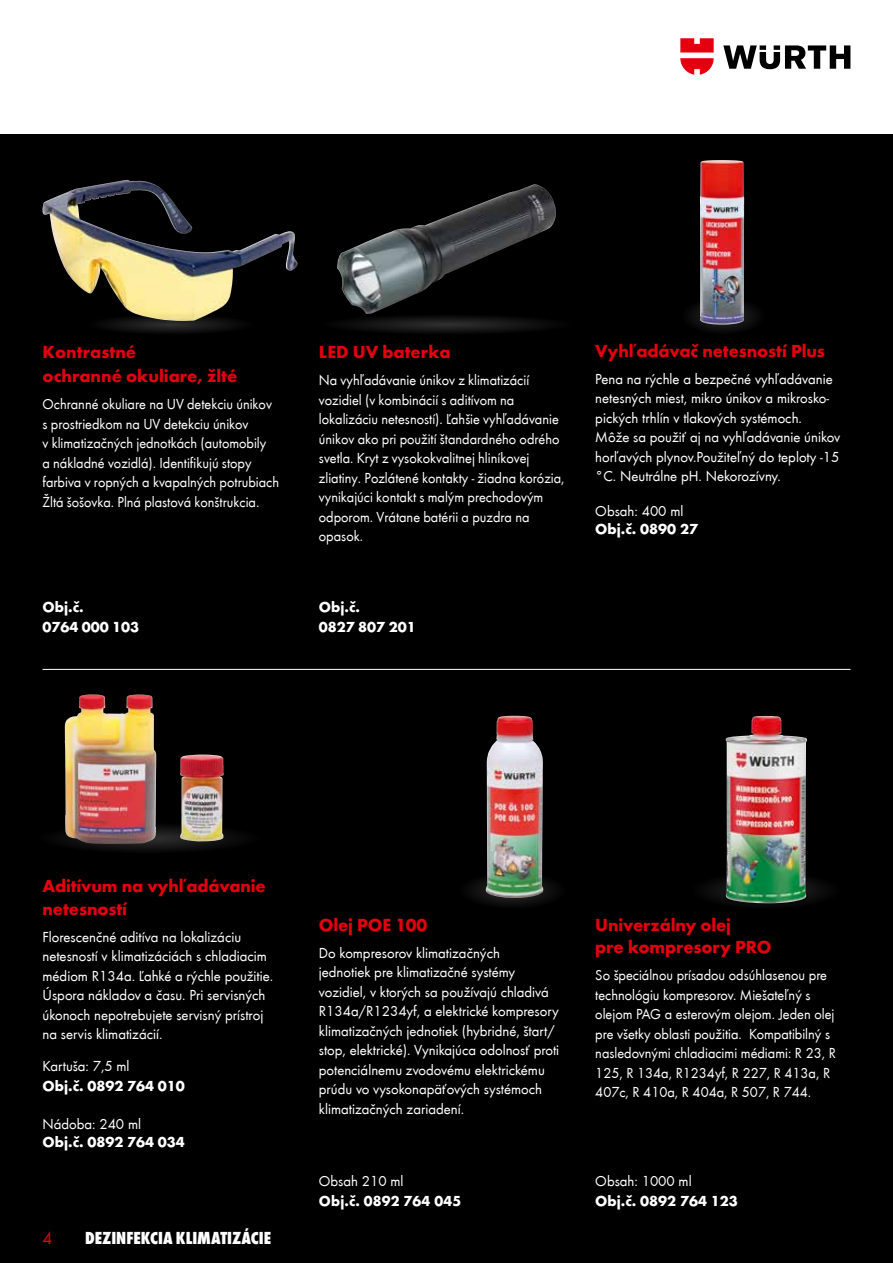
<style>
.page{position:relative;width:893px;height:1263px;background:#fff}
.page>*{position:absolute;margin:0;border:0;box-sizing:border-box;transform-origin:0 0}
.t1{font:700 18px/22.5px "Wuerth";letter-spacing:-.01em;color:#e3000f}
.t2{font:800 condensed 18px "Wuerth";color:#fff}
.t3{font:18px "Wuerth";color:#e3000f}
.t4{font:15px/19.5px "Wuerth";color:#fff}
.t5{font:700 15px/19.5px "Wuerth";color:#fff}
</style>
<div class="page">
<div style="left:0;top:134px;width:893px;height:1129px;background:#000"></div>
<svg style="left:723px;top:45px;width:127px;height:24px"></svg>
<svg style="left:680px;top:38px;width:34px;height:37px"></svg>
<img style="left:42px;top:179px;width:256px;height:135px">
<img style="left:337px;top:184px;width:219px;height:130px">
<img style="left:700px;top:160px;width:44px;height:137px">
<svg style="left:61px;top:826px;width:176px;height:25px;fill:#0e0e0e"></svg>
<div style="left:458px;top:871px;width:109px;height:38px;background:linear-gradient(to right,#0a0a0a,#090909)"></div>
<svg style="left:707px;top:871px;width:118px;height:28px"></svg>
<svg style="left:690px;top:297px;width:67px;height:34px"></svg>
<svg style="left:347px;top:316px;width:200px;height:17px;fill:#121212"></svg>
<svg style="left:104px;top:314px;width:133px;height:19px"></svg>
<img style="left:180px;top:754px;width:44px;height:88px">
<img style="left:65px;top:694px;width:91px;height:150px">
<img style="left:486px;top:716px;width:57px;height:182px">
<img style="left:718px;top:881px;width:105px;height:23px">
<img style="left:726px;top:716px;width:40px;height:186px">
<hr style="left:43px;top:669px;width:807px;height:1px;background:#fff">
<p class="t1" style="left:43px;top:339px;width:197px;line-height:24px">Kontrastné<br>ochranné okuliare, žlté</p>
<p class="t4" style="left:43px;top:394px;width:238px">Ochranné okuliare na UV detekciu únikov s prostriedkom na UV detekciu únikov<br>v klimatizačných jednotkách (automobily<br>a nákladné vozidlá). Identifikujú stopy farbiva v ropných a kvapalných potrubiach Žltá šošovka. Plná plastová konštrukcia.</p>
<p class="t1" style="left:319px;top:340px;width:133px">LED UV baterka</p>
<p class="t4" style="left:319px;top:370px;width:247px">Na vyhľadávanie únikov z klimatizácií vozidiel (v kombinácií s aditívom na lokalizáciu netesností). Ľahšie vyhľadávanie únikov ako pri použití štandardného odrého svetla. Kryt z vysokokvalitnej hliníkovej zliatiny. Pozlátené kontakty - žiadna korózia, vynikajúci kontakt s malým prechodovým odporom. Vrátane batérii a puzdra na opasok.</p>
<p class="t5" style="left:43px;top:596px;width:98px">Obj.č.<br>0764 000 103</p>
<p class="t5" style="left:319px;top:596px;width:98px">Obj.č.<br>0827 807 201</p>
<p class="t1" style="left:595px;top:338px;width:231px">Vyhľadávač netesností Plus</p>
<p class="t4" style="left:595px;top:368px;width:246px">Pena na rýchle a bezpečné vyhľadávanie netesných miest, mikro únikov a mikrosko&shy;pických trhlín v tlakových systémoch.<br>Môže sa použiť aj na vyhľadávanie únikov horľavých plynov.Použiteľný do teploty -15 °C. Neutrálne pH. Nekorozívny.</p>
<p class="t4" style="left:595px;top:500px;width:90px">Obsah: 400 ml</p>
<p class="t5" style="left:595px;top:518px;width:104px">Obj.č. 0890 27</p>
<p class="t1" style="left:43px;top:874px;width:225px">Aditívum na vyhľadávanie netesností</p>
<p class="t4" style="left:43px;top:926px;width:232px">Florescenčné aditíva na lokalizáciu netesností v klimatizáciách s chladiacim médiom R134a. Ľahké a rýchle použitie.<br>Úspora nákladov a času. Pri servisných úkonoch nepotrebujete servisný prístroj na servis klimatizácií.</p>
<p class="t4" style="left:43px;top:1056px;width:89px">Kartuša: 7,5 ml</p>
<p class="t5" style="left:43px;top:1075px;width:144px">Obj.č. 0892 764 010</p>
<p class="t4" style="left:43px;top:1113px;width:100px">Nádoba: 240 ml</p>
<p class="t5" style="left:43px;top:1131px;width:144px">Obj.č. 0892 764 034</p>
<p class="t3" style="left:43px;top:1225px;width:11px">4</p>
<p class="t2" style="left:85px;top:1225px;width:188px">DEZINFEKCIA KLIMATIZÁCIE</p>
<p class="t1" style="left:319px;top:912px;width:110px">Olej POE 100</p>
<p class="t4" style="left:319px;top:942px;width:242px">Do kompresorov klimatizačných<br>jednotiek pre klimatizačné systémy vozidiel, v ktorých sa používajú chladivá R134a/R1234yf, a elektrické kompresory klimatizačných jednotiek (hybridné, štart/ stop, elektrické). Vynikajúca odolnosť proti potenciálnemu zvodovému elektrickému prúdu vo vysokonapäťových systémoch klimatizačných zariadení.</p>
<p class="t4" style="left:319px;top:1170px;width:86px">Obsah 210 ml</p>
<p class="t5" style="left:319px;top:1190px;width:144px">Obj.č. 0892 764 045</p>
<p class="t1" style="left:595px;top:912px;width:178px">Univerzálny olej<br>pre kompresory PRO</p>
<p class="t4" style="left:595px;top:964px;width:242px">So špeciálnou prísadou odsúhlasenou pre technológiu kompresorov. Miešateľný s olejom PAG a esterovým olejom. Jeden olej pre všetky oblasti použitia. Kompatibilný s nasledovnými chladiacimi médiami: R 23, R 125, R 134a, R1234yf, R 227, R 413a, R 407c, R 410a, R 404a, R 507, R 744.</p>
<p class="t4" style="left:595px;top:1170px;width:98px">Obsah: 1000 ml</p>
<p class="t5" style="left:595px;top:1190px;width:144px">Obj.č. 0892 764 123</p>
</div>
